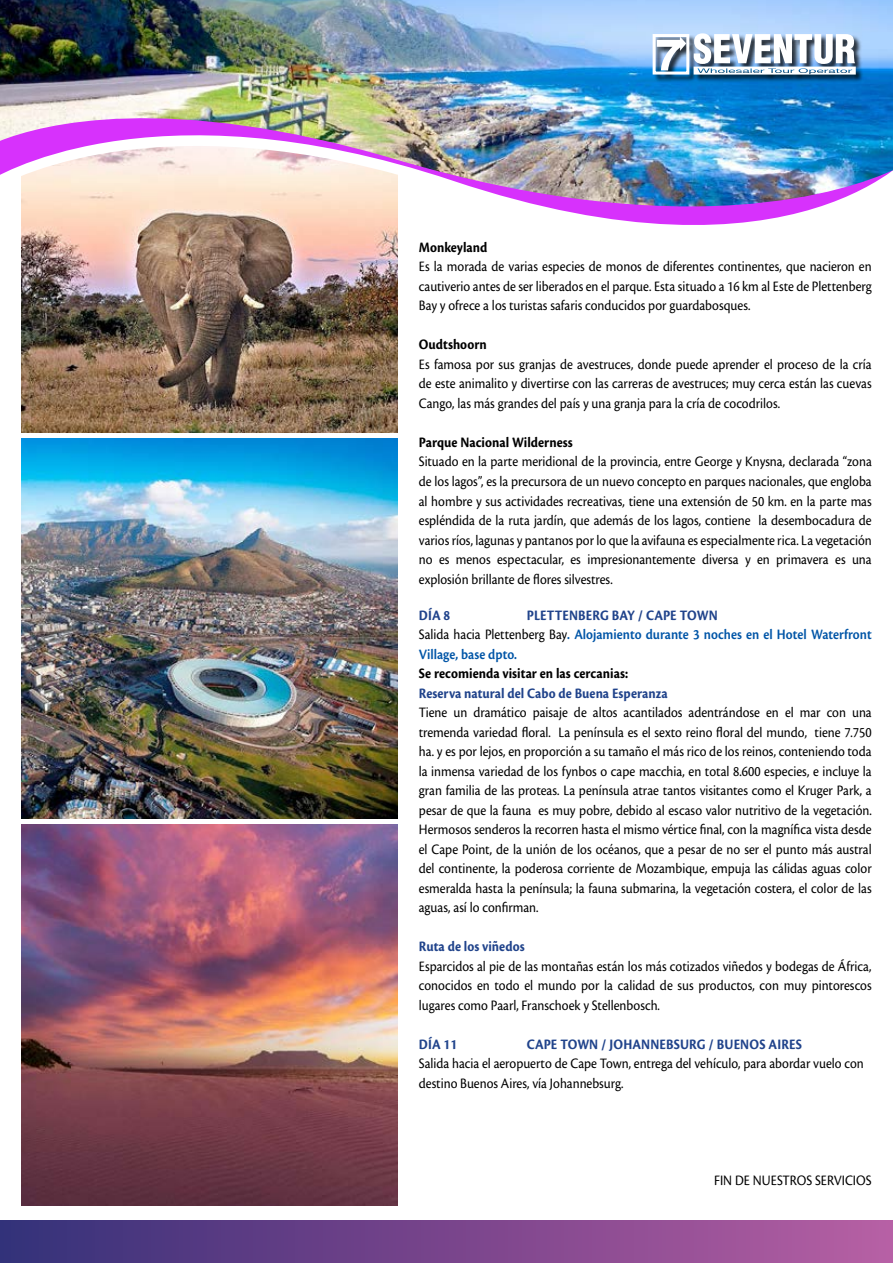
<style>
.page{position:relative;width:893px;height:1263px;background:#fff}
.page>*{position:absolute;margin:0;border:0;box-sizing:border-box;transform-origin:0 0}
.t1{font:15px/19.5px "Cronos Pro";color:#000;text-align:justify;scale:.9 1}
.t2{font:700 15px "Cronos Pro";letter-spacing:.005em;color:#20438b;scale:.9 1}
.t3{font:600 15px/19.5px "Cronos Pro";color:#0055a7;scale:.9 1}
.t4{font:700 15px "Cronos Pro";letter-spacing:.005em;color:#000;scale:.9 1}
.s1{font-weight:400;color:#000}
</style>
<div class="page">
<img style="left:21px;top:307px;width:377px;height:125px">
<img style="left:21px;top:296px;width:377px;height:11px">
<img style="left:21px;top:208px;width:794px;height:88px">
<img style="left:0;top:0;width:893px;height:208px">
<div style="left:653px;top:34px;width:211px;height:49px;background:#000;opacity:.77"></div>
<div style="left:653px;top:34px;width:36px;height:41px;border:3px solid #fff"></div>
<svg style="left:657px;top:37px;width:29px;height:33px"></svg>
<img style="left:694px;top:33px;width:162px;height:42px">
<div style="left:0;top:1220px;width:893px;height:43px;background:linear-gradient(to right,#362f78,#b85da2)"></div>
<img style="left:21px;top:825px;width:377px;height:380px">
<img style="left:21px;top:438px;width:377px;height:381px">
<p class="t4" style="left:419px;top:239px;width:78px">Monkeyland</p>
<p class="t1" style="left:419px;top:257px;width:505px">Es la morada de varias especies de monos de diferentes continentes, que nacieron en cautiverio antes de ser liberados en el parque. Esta situado a 16 km al Este de Plettenberg Bay y ofrece a los turistas safaris conducidos por guardabosques.</p>
<p class="t4" style="left:419px;top:336px;width:77px">Oudtshoorn</p>
<p class="t1" style="left:419px;top:355px;width:505px">Es famosa por sus granjas de avestruces, donde puede aprender el proceso de la cría de este animalito y divertirse con las carreras de avestruces; muy cerca están las cuevas Cango, las más grandes del país y una granja para la cría de cocodrilos.</p>
<p class="t4" style="left:419px;top:434px;width:173px">Parque Nacional Wilderness</p>
<p class="t1" style="left:419px;top:452px;width:505px">Situado en la parte meridional de la provincia, entre George y Knysna, declarada “zona de los lagos”, es la precursora de un nuevo concepto en parques nacionales, que engloba al hombre y sus actividades recreativas, tiene una extensión de 50 km. en la parte mas espléndida de la ruta jardín, que además de los lagos, contiene la desembocadura de varios ríos, lagunas y pantanos por lo que la avifauna es especialmente rica. La vegetación no es menos espectacular, es impresionantemente diversa y en primavera es una explosión brillante de flores silvestres.</p>
<p class="t2" style="left:419px;top:606px;width:36px">DÍA 8</p>
<p class="t2" style="left:527px;top:606px;width:213px">PLETTENBERG BAY / CAPE TOWN</p>
<p class="t3" style="left:419px;top:625px;width:505px"><span class="s1">Salida hacia Plettenberg Bay</span>. Alojamiento durante 3 noches en el Hotel Waterfront<br>Village, base dpto.</p>
<p class="t4" style="left:419px;top:665px;width:234px">Se recomienda visitar en las cercanias:</p>
<p class="t2" style="left:419px;top:684px;width:278px">Reserva natural del Cabo de Buena Esperanza</p>
<p class="t1" style="left:419px;top:703px;width:505px">Tiene un dramático paisaje de altos acantilados adentrándose en el mar con una tremenda variedad floral. La península es el sexto reino floral del mundo, tiene 7.750 ha. y es por lejos, en proporción a su tamaño el más rico de los reinos, conteniendo toda la inmensa variedad de los fynbos o cape macchia, en total 8.600 especies, e incluye la gran familia de las proteas. La península atrae tantos visitantes como el Kruger Park, a pesar de que la fauna es muy pobre, debido al escaso valor nutritivo de la vegetación.<br>Hermosos senderos la recorren hasta el mismo vértice final, con la magnífica vista desde el Cape Point, de la unión de los océanos, que a pesar de no ser el punto más austral del continente, la poderosa corriente de Mozambique, empuja las cálidas aguas color esmeralda hasta la península; la fauna submarina, la vegetación costera, el color de las aguas, así lo confirman.</p>
<p class="t2" style="left:419px;top:938px;width:119px">Ruta de los viñedos</p>
<p class="t1" style="left:419px;top:956px;width:505px">Esparcidos al pie de las montañas están los más cotizados viñedos y bodegas de África, conocidos en todo el mundo por la calidad de sus productos, con muy pintorescos lugares como Paarl, Franschoek y Stellenbosch.</p>
<p class="t2" style="left:419px;top:1035px;width:44px">DÍA 11</p>
<p class="t2" style="left:527px;top:1035px;width:307px">CAPE TOWN / JOHANNEBSURG / BUENOS AIRES</p>
<p class="t1" style="left:419px;top:1054px;width:496px">Salida hacia el aeropuerto de Cape Town, entrega del vehículo, para abordar vuelo con destino Buenos Aires, vía Johannebsurg.</p>
<p class="t1" style="left:714px;top:1171px;width:177px">FIN DE NUESTROS SERVICIOS</p>
</div>
